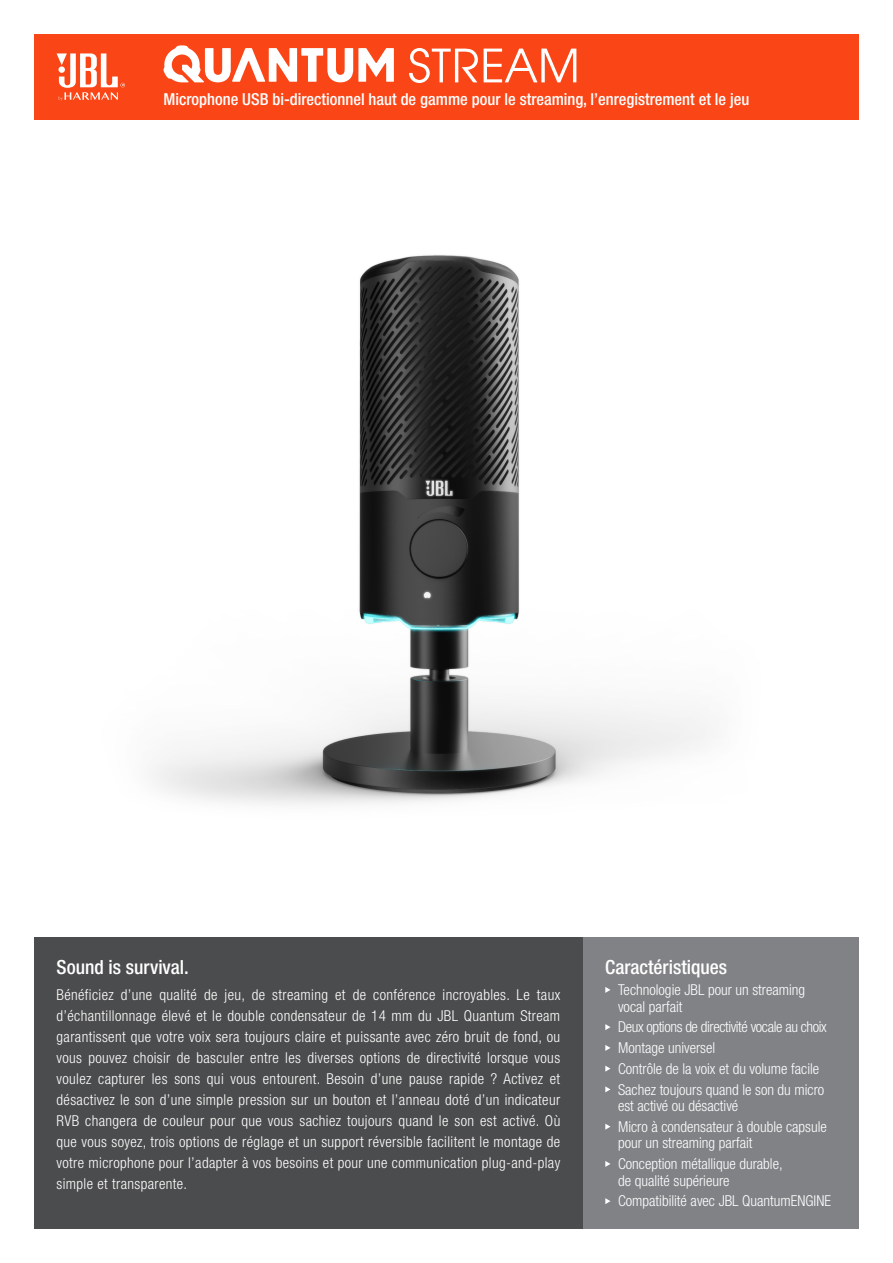
<style>
.page{position:relative;width:893px;height:1263px;background:#fff}
.page>*{position:absolute;margin:0;border:0;box-sizing:border-box;transform-origin:0 0}
.t1{font:50.7px "Avant Gard Goth EF";color:#fff}
.t2{font:500 condensed 19.5px "Helvetica Neue LT Pro";color:#fff}
.t3{font:500 condensed 16.5px "Helvetica Neue LT Pro";color:#fff}
.t4{font:300 condensed 15px/21px "Helvetica Neue LT Pro";color:#fff}
.t5{font:300 condensed 15px "Helvetica Neue LT Pro";letter-spacing:-.025em;color:#fff}
</style>
<div class="page">
<img style="left:152px;top:255px;width:557px;height:550px">
<div style="left:34px;top:34px;width:825px;height:85px;background:#fa4616"></div>
<svg style="left:57px;top:53px;width:68px;height:48px"></svg>
<div style="left:583px;top:938px;width:276px;height:291px;background:#808285"></div>
<svg style="left:605px;top:987px;width:5px;height:6px"></svg>
<svg style="left:605px;top:1024px;width:5px;height:6px"></svg>
<svg style="left:605px;top:1045px;width:5px;height:6px"></svg>
<svg style="left:605px;top:1066px;width:5px;height:6px"></svg>
<svg style="left:605px;top:1086px;width:5px;height:6px"></svg>
<svg style="left:605px;top:1124px;width:5px;height:6px"></svg>
<svg style="left:605px;top:1161px;width:5px;height:6px"></svg>
<svg style="left:605px;top:1198px;width:5px;height:6px"></svg>
<div style="left:34px;top:938px;width:549px;height:291px;background:#4b4c4d"></div>
<svg style="left:163px;top:45px;width:231px;height:37px"></svg>
<p class="t1" style="left:408px;top:36px;width:173px">STREAM</p>
<p class="t3" style="left:163px;top:89px;width:587px">Microphone USB bi-directionnel haut de gamme pour le streaming, l’enregistrement et le jeu</p>
<p class="t2" style="left:57px;top:956px;width:134px">Sound is survival.</p>
<p class="t4" style="left:57px;top:984px;width:505px;text-align:justify">Bénéficiez d’une qualité de jeu, de streaming et de conférence incroyables. Le taux d’échantillonnage élevé et le double condensateur de 14 mm du JBL Quantum Stream garantissent que votre voix sera toujours claire et puissante avec zéro bruit de fond, ou vous pouvez choisir de basculer entre les diverses options de directivité lorsque vous voulez capturer les sons qui vous entourent. Besoin d’une pause rapide ? Activez et désactivez le son d’une simple pression sur un bouton et l’anneau doté d’un indicateur RVB changera de couleur pour que vous sachiez toujours quand le son est activé. Où que vous soyez, trois options de réglage et un support réversible facilitent le montage de votre microphone pour l’adapter à vos besoins et pour une communication plug-and-play simple et transparente.</p>
<p class="t2" style="left:605px;top:956px;width:123px">Caractéristiques</p>
<p class="t4" style="left:618px;top:981px;width:189px;line-height:16.5px">Technologie JBL pour un streaming vocal parfait</p>
<p class="t5" style="left:618px;top:1018px;width:210px">Deux options de directivité vocale au choix</p>
<p class="t4" style="left:618px;top:1037px;width:99px">Montage universel</p>
<p class="t4" style="left:618px;top:1058px;width:203px">Contrôle de la voix et du volume facile</p>
<p class="t4" style="left:618px;top:1081px;width:208px;line-height:16.5px">Sachez toujours quand le son du micro est activé ou désactivé</p>
<p class="t4" style="left:618px;top:1118px;width:210px;line-height:16.5px">Micro à condensateur à double capsule pour un streaming parfait</p>
<p class="t4" style="left:618px;top:1155px;width:166px;line-height:16.5px">Conception métallique durable, de qualité supérieure</p>
<p class="t4" style="left:618px;top:1190px;width:215px">Compatibilité avec JBL QuantumENGINE</p>
</div>
